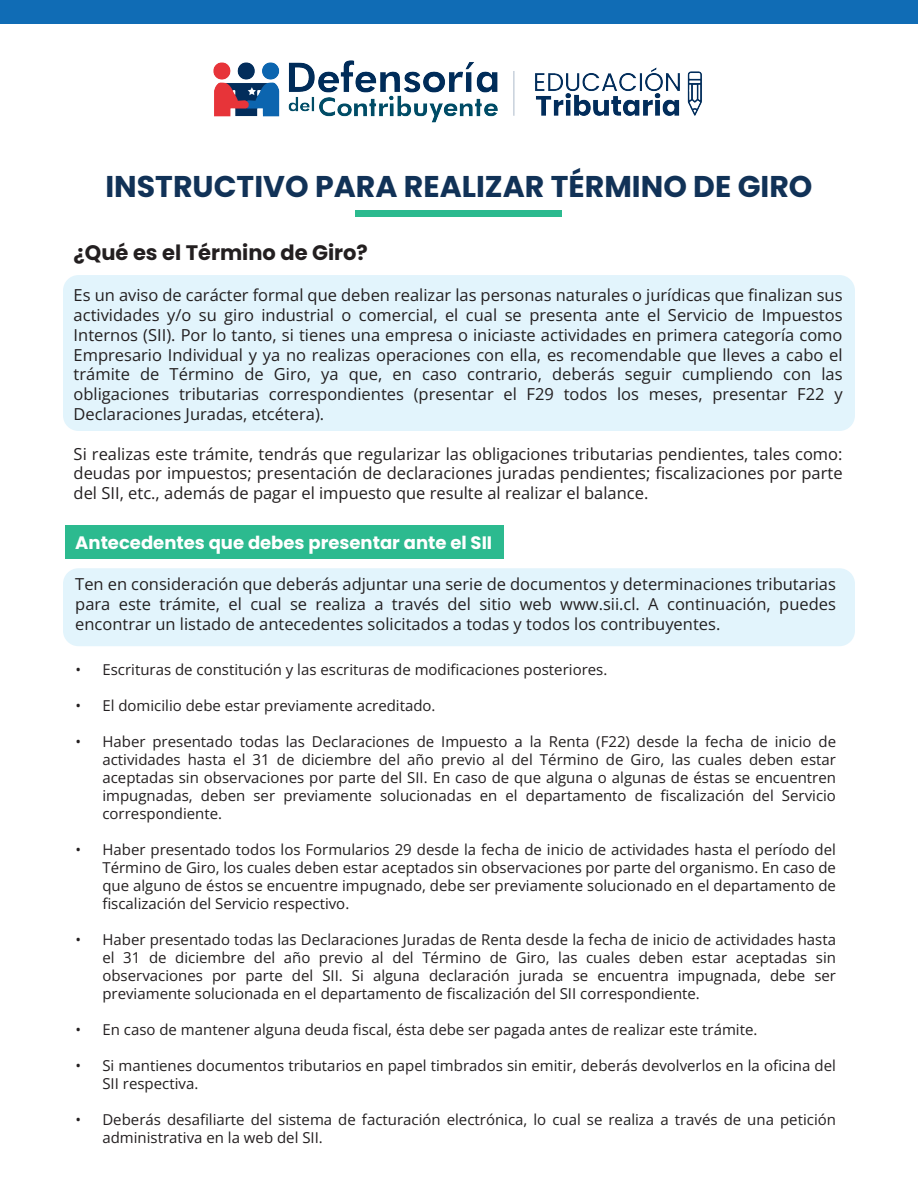
<style>
.page{position:relative;width:918px;height:1188px;background:#fff}
.page>*{position:absolute;margin:0;border:0;box-sizing:border-box;transform-origin:0 0}
.t1{font:700 30px "Poppins";color:#113257}
.t2{font:700 21px "Poppins";color:#231f20}
.t3{font:700 18px "Poppins";color:#fff}
.t4{font:16.5px/19.8px "Open Sans";color:#231f20;text-align:justify}
.t5{font:15px/18px "Open Sans";color:#231f20;text-align:justify}
</style>
<div class="page">
<div style="left:65px;top:525px;width:439px;height:33px;background:#2cba8f"></div>
<div style="left:63px;top:275px;width:792px;height:156px;background:#e2f4fc;border-radius:15px"></div>
<div style="left:63px;top:568px;width:792px;height:78px;background:#e2f4fc;border-radius:15px"></div>
<div style="left:0;top:0;width:918px;height:24px;background:#106cb5"></div>
<img style="left:213px;top:60px;width:489px;height:63px">
<div style="left:356px;top:210px;width:206px;height:6px;background:#2cba8f"></div>
<h1 class="t1" style="left:105px;top:170px;width:709px">INSTRUCTIVO PARA REALIZAR TÉRMINO DE GIRO</h1>
<h2 class="t2" style="left:74px;top:240px;width:296px">¿Qué es el Término de Giro?</h2>
<p class="t4" style="left:74px;top:285px;width:771px">Es un aviso de carácter formal que deben realizar las personas naturales o jurídicas que finalizan sus actividades y/o su giro industrial o comercial, el cual se presenta ante el Servicio de Impuestos Internos (SII). Por lo tanto, si tienes una empresa o iniciaste actividades en primera categoría como Empresario Individual y ya no realizas operaciones con ella, es recomendable que lleves a cabo el trámite de Término de Giro, ya que, en caso contrario, deberás seguir cumpliendo con las obligaciones tributarias correspondientes (presentar el F29 todos los meses, presentar F22 y Declaraciones Juradas, etcétera).</p>
<p class="t4" style="left:74px;top:443px;width:770px">Si realizas este trámite, tendrás que regularizar las obligaciones tributarias pendientes, tales como: deudas por impuestos; presentación de declaraciones juradas pendientes; fiscalizaciones por parte del SII, etc., además de pagar el impuesto que resulte al realizar el balance.</p>
<p class="t3" style="left:75px;top:532px;width:419px">Antecedentes que debes presentar ante el SII</p>
<p class="t4" style="left:75px;top:574px;width:762px">Ten en consideración que deberás adjuntar una serie de documentos y determinaciones tributarias para este trámite, el cual se realiza a través del sitio web www.sii.cl. A continuación, puedes encontrar un listado de antecedentes solicitados a todas y todos los contribuyentes.</p>
<p class="t5" style="left:75px;top:660px;width:533px">• Escrituras de constitución y las escrituras de modificaciones posteriores.</p>
<p class="t5" style="left:75px;top:696px;width:362px">• El domicilio debe estar previamente acreditado.</p>
<p class="t5" style="left:102px;top:732px;width:735px;text-indent:-27px">• Haber presentado todas las Declaraciones de Impuesto a la Renta (F22) desde la fecha de inicio de actividades hasta el 31 de diciembre del año previo al del Término de Giro, las cuales deben estar aceptadas sin observaciones por parte del SII. En caso de que alguna o algunas de éstas se encuentren impugnadas, deben ser previamente solucionadas en el departamento de fiscalización del Servicio correspondiente.</p>
<p class="t5" style="left:102px;top:840px;width:735px;text-indent:-27px">• Haber presentado todos los Formularios 29 desde la fecha de inicio de actividades hasta el período del Término de Giro, los cuales deben estar aceptados sin observaciones por parte del organismo. En caso de que alguno de éstos se encuentre impugnado, debe ser previamente solucionado en el departamento de fiscalización del Servicio respectivo.</p>
<p class="t5" style="left:102px;top:930px;width:735px;text-indent:-27px">• Haber presentado todas las Declaraciones Juradas de Renta desde la fecha de inicio de actividades hasta el 31 de diciembre del año previo al del Término de Giro, las cuales deben estar aceptadas sin observaciones por parte del SII. Si alguna declaración jurada se encuentra impugnada, debe ser previamente solucionada en el departamento de fiscalización del SII correspondiente.</p>
<p class="t5" style="left:75px;top:1020px;width:684px">• En caso de mantener alguna deuda fiscal, ésta debe ser pagada antes de realizar este trámite.</p>
<p class="t5" style="left:102px;top:1056px;width:735px;text-indent:-27px">• Si mantienes documentos tributarios en papel timbrados sin emitir, deberás devolverlos en la oficina del<br>SII respectiva.</p>
<p class="t5" style="left:102px;top:1110px;width:735px;text-indent:-27px">• Deberás desafiliarte del sistema de facturación electrónica, lo cual se realiza a través de una petición administrativa en la web del SII.</p>
</div>
